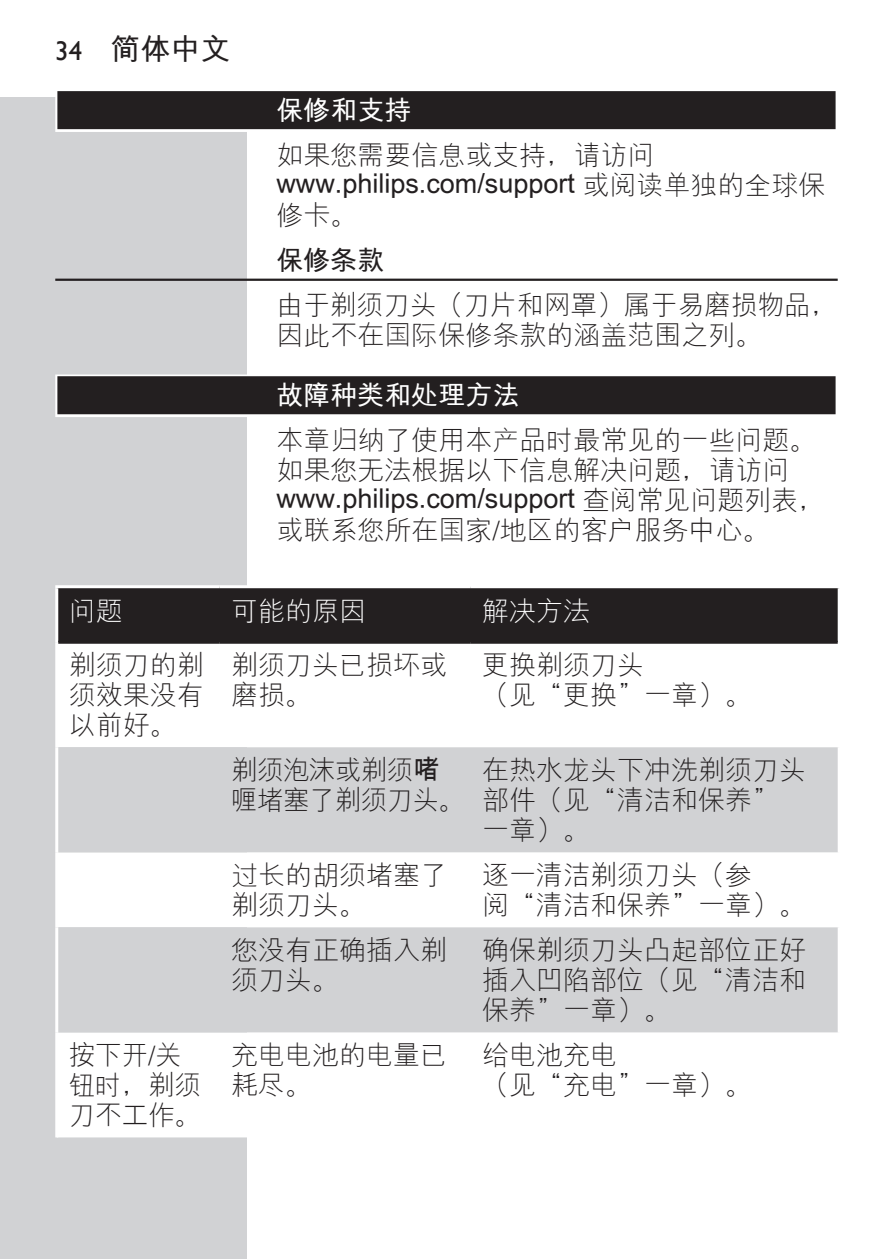
<style>
.page{position:relative;width:893px;height:1259px;background:#fff}
.page>*{position:absolute;margin:0;border:0;box-sizing:border-box;transform-origin:0 0}
.t1{font:30px "M Hei GB Bold";color:#231f20}
.t2{font:27px/30px "M Hei GB Light";color:#231f20}
.t3{font:27px "M Hei GB Bold";color:#231f20}
.t4{font:27px/30px "M Hei GB Light";letter-spacing:-.02em;color:#231f20}
.t5{font:27px "M Hei GB Bold";color:#fff}
.t6{font:27px "M Hei GB Light";color:#fff}
.s1{font-family:"Gill Sans Alt One WGL";font-size:27px}
.s2{font-family:"M Hei GB Light"}
.s3{font-family:"Arial Unicode MS"}
</style>
<div class="page">
<div style="left:0;top:98px;width:247px;height:1161px;background:#d1d2d4"></div>
<hr style="left:892px;top:98px;width:1px;height:1161px;background:#d1d2d4">
<div style="left:55px;top:89px;width:783px;height:43px;background:linear-gradient(to right,#dcdbdc,#dcdbdc)"></div>
<div style="left:57px;top:91px;width:779px;height:38px;background:#231f20"></div>
<hr style="left:55px;top:279px;width:783px;height:2px;background:#231f20">
<div style="left:55px;top:374px;width:783px;height:43px;background:linear-gradient(to right,#c4c3c3,#c4c3c3)"></div>
<div style="left:57px;top:376px;width:779px;height:38px;background:#231f20"></div>
<div style="left:58px;top:588px;width:780px;height:53px;background:#231f20"></div>
<svg style="left:58px;top:644px;width:780px;height:493px"></svg>
<svg style="left:58px;top:747px;width:780px;height:285px;fill:#d1d2d4"></svg>
<hr style="left:55px;top:585px;width:164px;height:3px;background:#fff">
<hr style="left:55px;top:588px;width:3px;height:54px;background:#fff">
<hr style="left:219px;top:585px;width:251px;height:3px;background:#fff">
<hr style="left:55px;top:642px;width:3px;height:105px;background:#fff">
<hr style="left:55px;top:747px;width:3px;height:105px;background:#fff">
<hr style="left:55px;top:852px;width:3px;height:75px;background:#fff">
<hr style="left:55px;top:927px;width:3px;height:105px;background:#fff">
<hr style="left:55px;top:1032px;width:3px;height:105px;background:#fff">
<hr style="left:58px;top:641px;width:161px;height:3px;background:#231f20">
<hr style="left:219px;top:641px;width:251px;height:3px;background:#231f20">
<hr style="left:470px;top:641px;width:368px;height:3px;background:#231f20">
<p class="t1" style="left:55px;top:34px;width:177px"><span class="s1">34</span> 简体中文</p>
<p class="t5" style="left:276px;top:96px;width:137px">保修和支持</p>
<p class="t2" style="left:276px;top:141px;width:380px">如果您需要信息或支持，请访问</p>
<p class="t3" style="left:276px;top:171px;width:551px">www.philips.com/support <span class="s2">或阅读单独的全球保</span></p>
<p class="t2" style="left:276px;top:201px;width:82px">修卡。</p>
<p class="t3" style="left:276px;top:246px;width:110px">保修条款</p>
<p class="t2" style="left:276px;top:291px;width:563px">由于剃须刀头（刀片和网罩）属于易磨损物品，因此不在国际保修条款的涵盖范围之列。</p>
<p class="t5" style="left:276px;top:381px;width:245px">故障种类和处理方法</p>
<p class="t2" style="left:276px;top:426px;width:542px">本章归纳了使用本产品时最常见的一些问题。如果您无法根据以下信息解决问题，请访问</p>
<p class="t3" style="left:276px;top:486px;width:551px">www.philips.com/support <span class="s2">查阅常见问题列表，</span></p>
<p class="t2" style="left:276px;top:516px;width:495px">或联系您所在国家/地区的客户服务中心。</p>
<p class="t6" style="left:69px;top:597px;width:56px">问题</p>
<p class="t6" style="left:231px;top:597px;width:136px">可能的原因</p>
<p class="t6" style="left:482px;top:597px;width:109px">解决方法</p>
<p class="t2" style="left:69px;top:651px;width:137px;text-align:justify">剃须刀的剃须效果没有以前好。</p>
<p class="t2" style="left:231px;top:651px;width:218px">剃须刀头已损坏或磨损。</p>
<p class="t2" style="left:482px;top:651px;width:271px">更换剃须刀头<br>（见“更换”一章）。</p>
<p class="t4" style="left:231px;top:756px;width:235px">剃须泡沫或剃须<span class="s3">啫</span>喱堵塞了剃须刀头。</p>
<p class="t2" style="left:482px;top:756px;width:325px">在热水龙头下冲洗剃须刀头部件（见“清洁和保养”一章）。</p>
<p class="t2" style="left:231px;top:861px;width:217px">过长的胡须堵塞了剃须刀头。</p>
<p class="t2" style="left:482px;top:861px;width:325px">逐一清洁剃须刀头（参阅“清洁和保养”一章）。</p>
<p class="t2" style="left:231px;top:936px;width:217px">您没有正确插入剃须刀头。</p>
<p class="t2" style="left:482px;top:936px;width:325px;text-align:justify">确保剃须刀头凸起部位正好插入凹陷部位（见“清洁和保养”一章）。</p>
<p class="t2" style="left:69px;top:1041px;width:134px">按下开/关钮时，剃须刀不工作。</p>
<p class="t2" style="left:231px;top:1041px;width:217px">充电电池的电量已耗尽。</p>
<p class="t2" style="left:482px;top:1041px;width:271px">给电池充电<br>（见“充电”一章）。</p>
</div>
